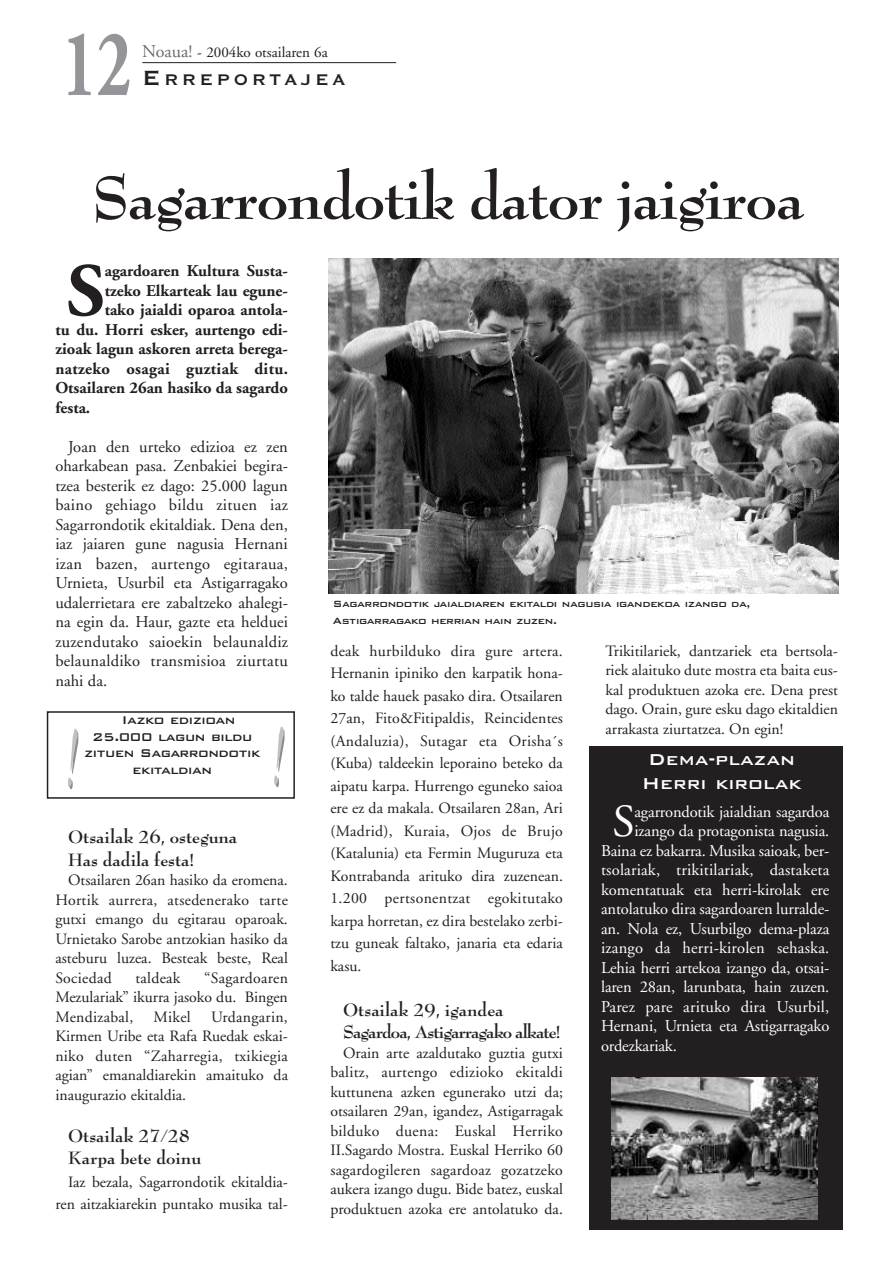
<style>
.page{position:relative;width:893px;height:1263px;background:#fff}
.page>*{position:absolute;margin:0;border:0;box-sizing:border-box;transform-origin:0 0}
.t1{font:700 95.55px "Adobe Garamond";color:#939598;scale:.7 1}
.t2{font:700 75.3px "Adobe Garamond";color:#231f20}
.t3{font:700 66px "Bernhard Modern";letter-spacing:-.015em;color:#231f20}
.t4{font:45.9px "Adobe Garamond";color:#fff}
.t5{font:500 21px/23.5px "Bank Gothic BT";color:#fff;text-align:center}
.t6{font:700 20.25px "Copperplate Gothic BT";letter-spacing:.17em;color:#231f20}
.t7{font:700 19.5px/22.5px "Bernhard Modern";color:#231f20}
.t8{font:700 19.5px/22.5px "Bernhard Modern";letter-spacing:-.045em;color:#231f20}
.t9{font:16.5px/19.5px "Adobe Garamond";letter-spacing:.015em;color:#231f20;text-align:justify}
.t10{font:16.5px "Adobe Garamond";letter-spacing:-.01em;color:#fff}
.t11{font:700 16.5px "Adobe Garamond";color:#231f20}
.t12{font:16.5px "Adobe Garamond";letter-spacing:.01em;color:#fff}
.t13{font:700 16.5px "Adobe Garamond";letter-spacing:.02em;color:#231f20}
.t14{font:15.75px/19.5px "Adobe Garamond";color:#231f20;text-align:justify}
.t15{font:15.75px "Adobe Garamond";letter-spacing:.02em;color:#231f20}
.t16{font:500 15px "Bank Gothic BT";letter-spacing:-.03em;color:#231f20}
.t17{font:15px "Adobe Garamond";color:#231f20}
.t18{font:500 12px/16.5px "Bank Gothic BT";letter-spacing:-.03em;color:#231f20}
.s1{font-size:18px;color:#6c6d70}
.s2{font-size:27px}
</style>
<div class="page">
<img style="left:329px;top:259px;width:510px;height:335px">
<hr style="left:142px;top:62px;width:254px;height:1px;background:#231f20">
<div style="left:590px;top:746px;width:253px;height:484px;background:#231f20"></div>
<div style="left:47px;top:711px;width:248px;height:88px;border:2px solid #231f20"></div>
<svg style="left:274px;top:726px;width:11px;height:61px"></svg>
<svg style="left:68px;top:728px;width:10px;height:61px"></svg>
<img style="left:611px;top:1077px;width:207px;height:142px">
<h1 class="t1" style="left:62px;top:27px;width:101px">12</h1>
<p class="t17" style="left:142px;top:47px;width:187px"><span class="s1">Noaua!</span> - 2004ko otsailaren 6a</p>
<p class="t6" style="left:142px;top:66px;width:205px"><span class="s2">E</span>RREPORTAJEA</p>
<h3 class="t3" style="left:92px;top:168px;width:713px">Sagarrondotik dator jaigiroa</h3>
<h2 class="t2" style="left:67px;top:261px;width:40px">S</h2>
<p class="t11" style="left:105px;top:264px;width:185px">agardoaren Kultura Susta-</p>
<p class="t11" style="left:105px;top:284px;width:185px">tzeko Elkarteak lau egune-</p>
<p class="t11" style="left:105px;top:303px;width:185px">tako jaialdi oparoa antola-</p>
<p class="t11" style="left:55px;top:323px;width:234px">tu du. Horri esker, aurtengo edi-</p>
<p class="t11" style="left:55px;top:342px;width:234px">zioak lagun askoren arreta berega-</p>
<p class="t13" style="left:55px;top:362px;width:234px">natzeko osagai guztiak ditu.</p>
<p class="t11" style="left:55px;top:381px;width:234px">Otsailaren 26an hasiko da sagardo</p>
<p class="t11" style="left:55px;top:401px;width:36px">festa.</p>
<p class="t9" style="left:55px;top:438px;width:234px;text-indent:13px">Joan den urteko edizioa ez zen oharkabean pasa. Zenbakiei begira&shy;tzea besterik ez dago: 25.000 lagun baino gehiago bildu zituen iaz Sagarrondotik ekitaldiak. Dena den, iaz jaiaren gune nagusia Hernani izan bazen, aurtengo egitaraua, Urnieta, Usurbil eta Astigarragako udalerrietara ere zabaltzeko ahalegi&shy;na egin da. Haur, gazte eta helduei zuzendutako saioekin belaunaldiz belaunaldiko transmisioa ziurtatu nahi da.</p>
<p class="t18" style="left:333px;top:595px;width:419px">Sagarrondotik jaialdiaren ekitaldi nagusia igandekoa izango da,<br>Astigarragako herrian hain zuzen.</p>
<p class="t14" style="left:605px;top:642px;width:234px">Trikitilariek, dantzariek eta bertsola&shy;riek alaituko dute mostra eta baita eus&shy;kal produktuen azoka ere. Dena prest dago. Orain, gure esku dago ekitaldien arrakasta ziurtatzea. On egin!</p>
<p class="t14" style="left:330px;top:641px;width:234px;line-height:22.5px">deak hurbilduko dira gure artera.<br>Hernanin ipiniko den karpatik hona&shy;ko talde hauek pasako dira. Otsailaren 27an, Fito&amp;Fitipaldis, Reincidentes (Andaluzia), Sutagar eta Orisha´s (Kuba) taldeekin leporaino beteko da aipatu karpa. Hurrengo eguneko saioa ere ez da makala. Otsailaren 28an, Ari (Madrid), Kuraia, Ojos de Brujo (Katalunia) eta Fermin Muguruza eta Kontrabanda arituko dira zuzenean.<br>1.200 pertsonentzat egokitutako karpa horretan, ez dira bestelako zerbi&shy;tzu guneak faltako, janaria eta edaria kasu.</p>
<p class="t8" style="left:343px;top:999px;width:219px">Otsailak 29, igandea<br>Sagardoa, Astigarragako alkate!</p>
<p class="t14" style="left:330px;top:1044px;width:234px;text-indent:13px">Orain arte azaldutako guztia gutxi balitz, aurtengo edizioko ekitaldi kuttunena azken egunerako utzi da; otsailaren 29an, igandez, Astigarragak bilduko duena: Euskal Herriko II.Sagardo Mostra. Euskal Herriko 60 sagardogileren sagardoaz gozatzeko aukera izango dugu. Bide batez, euskal produktuen azoka ere antolatuko da.</p>
<p class="t16" style="left:122px;top:710px;width:115px">Iazko edizioan</p>
<p class="t16" style="left:92px;top:727px;width:162px">25.000 lagun bildu</p>
<p class="t16" style="left:84px;top:743px;width:178px">zituen Sagarrondotik</p>
<p class="t16" style="left:133px;top:760px;width:81px">ekitaldian</p>
<h3 class="t5" style="left:642px;top:746px;width:161px">Dema-plazan<br>Herri kirolak</h3>
<h3 class="t4" style="left:613px;top:803px;width:24px">S</h3>
<p class="t10" style="left:634px;top:805px;width:196px">agarrondotik jaialdian sagardoa</p>
<p class="t10" style="left:634px;top:824px;width:196px">izango da protagonista nagusia.</p>
<p class="t10" style="left:601px;top:844px;width:230px">Baina ez bakarra. Musika saioak, ber-</p>
<p class="t12" style="left:601px;top:863px;width:230px">tsolariak, trikitilariak, dastaketa</p>
<p class="t10" style="left:601px;top:883px;width:230px">komentatuak eta herri-kirolak ere</p>
<p class="t10" style="left:601px;top:902px;width:230px">antolatuko dira sagardoaren lurralde-</p>
<p class="t10" style="left:601px;top:922px;width:230px">an. Nola ez, Usurbilgo dema-plaza</p>
<p class="t12" style="left:601px;top:941px;width:230px">izango da herri-kirolen sehaska.</p>
<p class="t10" style="left:601px;top:961px;width:230px">Lehia herri artekoa izango da, otsai-</p>
<p class="t10" style="left:601px;top:980px;width:230px">laren 28an, larunbata, hain zuzen.</p>
<p class="t12" style="left:601px;top:1000px;width:230px">Parez pare arituko dira Usurbil,</p>
<p class="t10" style="left:601px;top:1019px;width:230px">Hernani, Urnieta eta Astigarragako</p>
<p class="t10" style="left:601px;top:1039px;width:77px">ordezkariak.</p>
<p class="t7" style="left:68px;top:826px;width:171px">Otsailak 26, osteguna<br>Has dadila festa!</p>
<p class="t14" style="left:55px;top:872px;width:234px;text-indent:13px">Otsailaren 26an hasiko da eromena.<br>Hortik aurrera, atsedenerako tarte gutxi emango du egitarau oparoak.<br>Urnietako Sarobe antzokian hasiko da asteburu luzea. Besteak beste, Real Sociedad</p>
<p class="t14" style="left:55px;top:969px;width:234px;text-indent:149px">“Sagardoaren Mezulariak” ikurra jasoko du. Bingen Mendizabal,</p>
<p class="t15" style="left:135px;top:971px;width:47px">taldeak</p>
<p class="t14" style="left:55px;top:1008px;width:234px;text-indent:156px">Urdangarin, Kirmen Uribe eta Rafa Ruedak eskai&shy;niko duten “Zaharregia, txikiegia agian” emanaldiarekin amaituko da inaugurazio ekitaldia.</p>
<p class="t7" style="left:68px;top:1125px;width:134px">Otsailak 27/28<br>Karpa bete doinu</p>
<p class="t14" style="left:55px;top:1172px;width:234px;line-height:22.5px;text-align:right">Iaz bezala, Sagarrondotik ekitaldia&shy;ren aitzakiarekin puntako musika tal-</p>
<p class="t14" style="left:154px;top:1008px;width:39px">Mikel</p>
</div>
